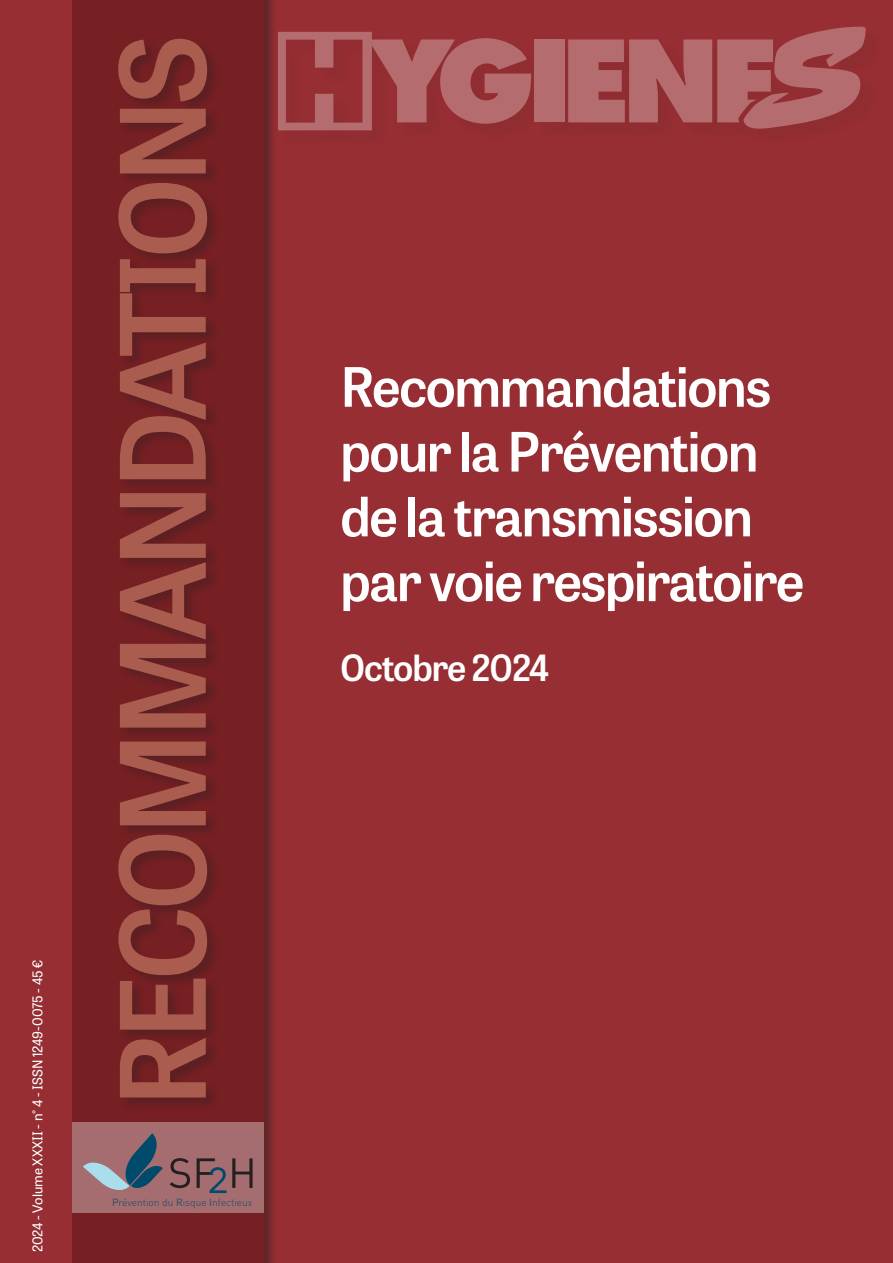
<style>
.page{position:relative;width:893px;height:1263px;background:#962e33}
.page>*{position:absolute;margin:0;border:0;box-sizing:border-box;transform-origin:0 0}
.t1{font:600 117px "Tablet Gothic";letter-spacing:-.05em;color:#aa5d4f}
.t2{font:600 54px/64.8px "Tablet Gothic";letter-spacing:-.03em;color:#fff}
.t3{font:600 36px "Tablet Gothic";letter-spacing:-.035em;color:#fff}
.t4{font:13.5px "Tablet Gothic";color:#fff}
.t5{font:300 10.2px "DIN";color:#1a4a6c}
.s1{font-weight:400}
</style>
<div class="page">
<div style="left:72px;top:0;width:205px;height:1263px;background:#231f20;opacity:.5"></div>
<div style="left:72px;top:0;width:192px;height:1263px;background:#762023"></div>
<div style="left:118px;top:38px;width:103px;height:1073px;background:#231f20;opacity:.3"></div>
<div style="left:534px;top:39px;width:30px;height:83px;background:#b56c6f"></div>
<svg style="left:568px;top:27px;width:298px;height:102px"></svg>
<svg style="left:278px;top:32px;width:253px;height:98px"></svg>
<div style="left:72px;top:1122px;width:192px;height:91px;background:#a56d6f"></div>
<svg style="left:170px;top:1158px;width:20px;height:30px"></svg>
<svg style="left:197px;top:1158px;width:56px;height:35px"></svg>
<svg style="left:83px;top:1133px;width:80px;height:57px"></svg>
<p class="t4" style="left:28px;top:1252px;width:294px;rotate:-90deg">2024 - Volume XXXII - n° 4 - ISSN 1249-0075 - 45 €</p>
<h1 class="t1" style="left:81px;top:1107px;width:1075px;rotate:-90deg">RECOMMANDATIONS</h1>
<p class="t5" style="left:112px;top:1196px;width:142px"><span class="s1">P</span>révention du <span class="s1">R</span>isque <span class="s1">I</span>nfectieux</p>
<p class="t2" style="left:340px;top:352px;width:466px">Recommandations pour la Prévention de la transmission par voie respiratoire</p>
<p class="t3" style="left:340px;top:642px;width:211px">Octobre 2024</p>
</div>
